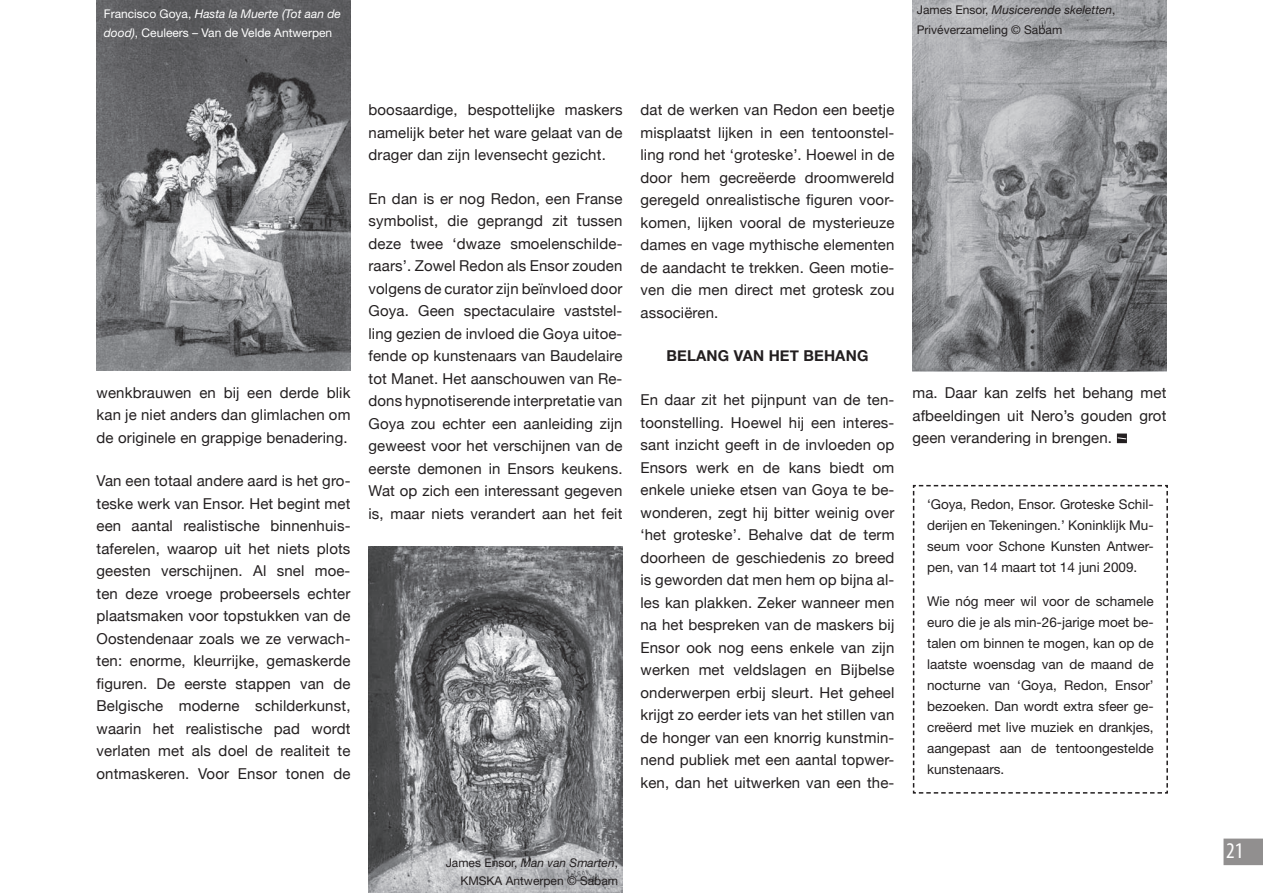
<style>
.page{position:relative;width:1263px;height:893px;background:#fff}
.page>*{position:absolute;margin:0;border:0;box-sizing:border-box;transform-origin:0 0}
.t1{font:condensed 22.5px "Myriad Pro";color:#fff}
.t2{font:15px/22.5px "Helvetica Neue";letter-spacing:.01em;color:#231f20;text-align:justify}
.t3{font:700 15px "Helvetica Neue";letter-spacing:.01em;color:#231f20}
.t4{font:13.5px/21px "Helvetica Neue LT Std";color:#231f20;text-align:justify}
.t5{font:12px/19.5px "Helvetica Neue LT Std";color:#231f20}
.t6{font:12px/19.5px "Helvetica Neue LT Std";color:#fff}
.s1{font-style:italic}
</style>
<div class="page">
<svg style="left:1223px;top:838px;width:40px;height:27px"></svg>
<div style="left:1117px;top:434px;width:10px;height:9px;border:2px solid #231f20"></div>
<svg style="left:1117px;top:437px;width:10px;height:3px"></svg>
<img style="left:97px;top:0;width:253px;height:370px">
<img style="left:369px;top:546px;width:253px;height:347px">
<img style="left:913px;top:0;width:253px;height:371px">
<svg style="left:912px;top:484px;width:256px;height:310px"></svg>
<p class="t6" style="left:104px;top:4px;width:239px">Francisco Goya, <span class="s1">Hasta la Muerte (Tot aan de dood)</span>, Ceuleers – Van de Velde Antwerpen</p>
<p class="t5" style="left:917px;top:0;width:200px">James Ensor, <span class="s1">Musicerende skeletten</span>,<br>Privéverzameling © Sabam</p>
<p class="t2" style="left:97px;top:381px;width:255px">wenkbrauwen en bij een derde blik kan je niet anders dan glimlachen om de originele en grappige benadering.</p>
<p class="t2" style="left:97px;top:470px;width:255px">Van een totaal andere aard is het gro&shy;teske werk van Ensor. Het begint met een aantal realistische binnenhuis&shy;taferelen, waarop uit het niets plots geesten verschijnen. Al snel moe&shy;ten deze vroege probeersels echter plaatsmaken voor topstukken van de Oostendenaar zoals we ze verwach&shy;ten: enorme, kleurrijke, gemaskerde figuren. De eerste stappen van de Belgische moderne schilderkunst, waarin het realistische pad wordt verlaten met als doel de realiteit te ontmaskeren. Voor Ensor tonen de</p>
<p class="t2" style="left:368px;top:98px;width:255px">boosaardige, bespottelijke maskers namelijk beter het ware gelaat van de drager dan zijn levensecht gezicht.</p>
<p class="t2" style="left:368px;top:187px;width:255px">En dan is er nog Redon, een Franse symbolist, die geprangd zit tussen deze twee ‘dwaze smoelenschilde&shy;raars’. Zowel Redon als Ensor zouden volgens de curator zijn beïnvloed door Goya. Geen spectaculaire vaststel&shy;ling gezien de invloed die Goya uitoe&shy;fende op kunstenaars van Baudelaire tot Manet. Het aanschouwen van Re&shy;dons hypnotiserende interpretatie van Goya zou echter een aanleiding zijn geweest voor het verschijnen van de eerste demonen in Ensors keukens.<br>Wat op zich een interessant gegeven is, maar niets verandert aan het feit</p>
<p class="t2" style="left:640px;top:98px;width:255px">dat de werken van Redon een beetje misplaatst lijken in een tentoonstel&shy;ling rond het ‘groteske’. Hoewel in de door hem gecreëerde droomwereld geregeld onrealistische figuren voor&shy;komen, lijken vooral de mysterieuze dames en vage mythische elementen de aandacht te trekken. Geen motie&shy;ven die men direct met grotesk zou associëren.</p>
<p class="t3" style="left:667px;top:347px;width:203px">BELANG VAN HET BEHANG</p>
<p class="t2" style="left:640px;top:388px;width:255px">En daar zit het pijnpunt van de ten&shy;toonstelling. Hoewel hij een interes&shy;sant inzicht geeft in de invloeden op Ensors werk en de kans biedt om enkele unieke etsen van Goya te be&shy;wonderen, zegt hij bitter weinig over ‘het groteske’. Behalve dat de term doorheen de geschiedenis zo breed is geworden dat men hem op bijna al&shy;les kan plakken. Zeker wanneer men na het bespreken van de maskers bij Ensor ook nog eens enkele van zijn werken met veldslagen en Bijbelse onderwerpen erbij sleurt. Het geheel krijgt zo eerder iets van het stillen van de honger van een knorrig kunstmin&shy;nend publiek met een aantal topwer&shy;ken, dan het uitwerken van een the-</p>
<p class="t2" style="left:912px;top:382px;width:255px">ma. Daar kan zelfs het behang met afbeeldingen uit Nero’s gouden grot geen verandering in brengen.</p>
<p class="t4" style="left:927px;top:493px;width:228px">‘Goya, Redon, Ensor. Groteske Schil&shy;derijen en Tekeningen.’ Koninklijk Mu&shy;seum voor Schone Kunsten Antwer&shy;pen, van 14 maart tot 14 juni 2009.</p>
<p class="t4" style="left:927px;top:590px;width:228px">Wie nóg meer wil voor de schamele euro die je als min-26-jarige moet be&shy;talen om binnen te mogen, kan op de laatste woensdag van de maand de nocturne van ‘Goya, Redon, Ensor’ bezoeken. Dan wordt extra sfeer ge&shy;creëerd met live muziek en drankjes, aangepast aan de tentoongestelde kunstenaars.</p>
<p class="t5" style="left:446px;top:853px;width:174px;line-height:18px;text-align:right">James Ensor, <span class="s1">Man van Smarten</span>,<br>KMSKA Antwerpen © Sabam</p>
<h1 class="t1" style="left:1226px;top:838px;width:19px">21</h1>
</div>
